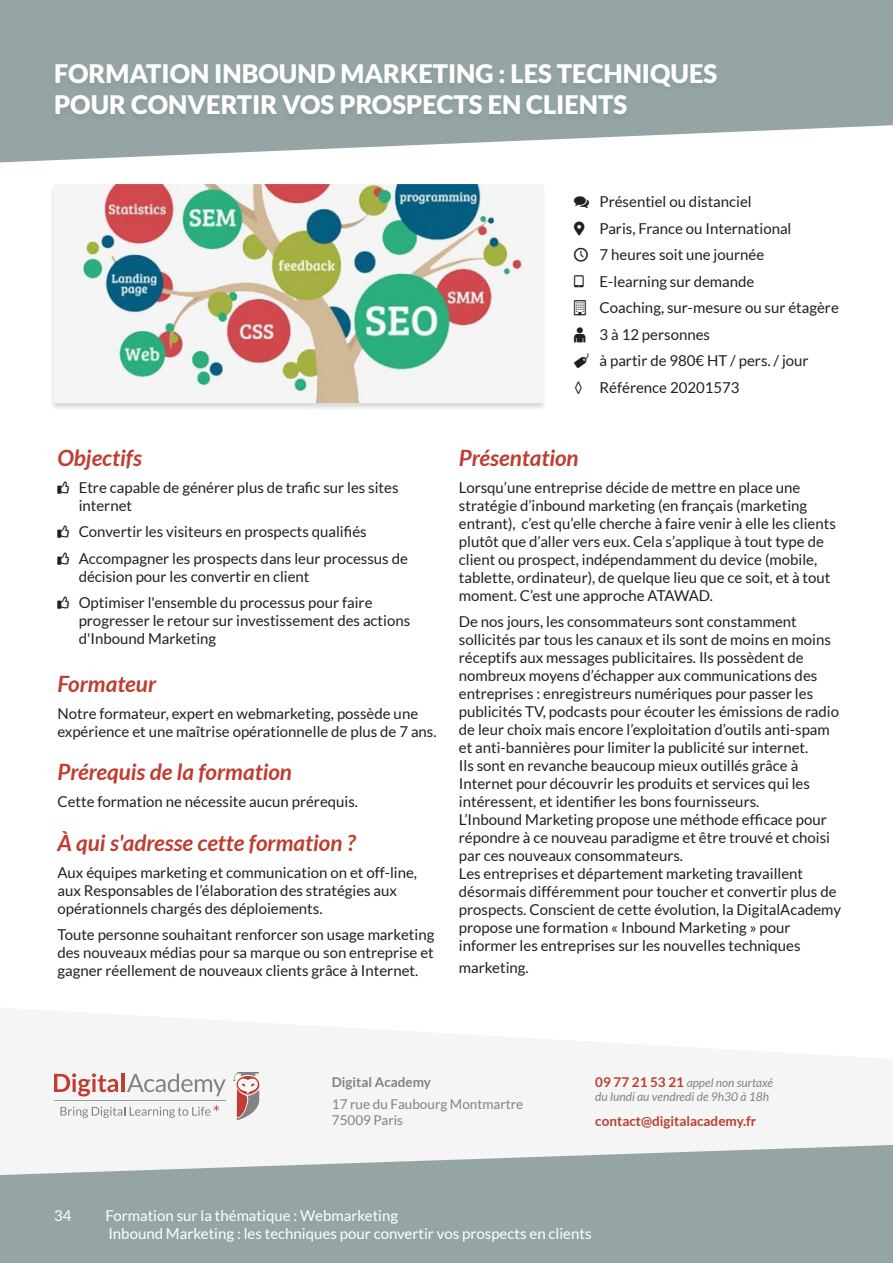
<style>
.page{position:relative;width:893px;height:1263px;background:#fff}
.page>*{position:absolute;margin:0;border:0;box-sizing:border-box;transform-origin:0 0}
.t1{font:900 25.5px/30.6px "Lato";color:#fff}
.t2{font:italic 700 22.5px "Lato";color:#bf3d30}
.t3{font:15px/18px "Lato";color:#221f1f}
.t4{font:15px/18px "Lato";color:#fff}
.t5{font:13.5px/16.2px "Lato";color:#828282}
.t6{font:700 13.5px "Lato";color:#bf3d30}
.t7{font:700 13.5px "Lato";color:#828282}
.t8{font:italic 12px/14.4px "Lato";color:#828282}
.s1{font-weight:700;font-style:normal;font-size:13.5px;color:#bf3d30}
</style>
<div class="page">
<svg style="left:0;top:0;width:893px;height:163px;fill:#95a5a6"></svg>
<svg style="left:0;top:1120px;width:893px;height:143px;fill:#95a5a6"></svg>
<hr style="left:54px;top:1101px;width:172px;height:1px;background:#999">
<svg style="left:233px;top:1072px;width:26px;height:48px"></svg>
<svg style="left:54px;top:1073px;width:64px;height:23px"></svg>
<hr style="left:121px;top:1073px;width:3px;height:19px;background:#bf3d30">
<svg style="left:127px;top:1073px;width:99px;height:23px"></svg>
<svg style="left:60px;top:1105px;width:159px;height:13px"></svg>
<div style="left:51px;top:64px;width:670px;height:58px;background:#92a1a2"></div>
<div style="left:49px;top:184px;width:498px;height:228px;background:#221f1f;opacity:.09"></div>
<img style="left:54px;top:185px;width:488px;height:218px">
<h1 class="t1" style="left:54px;top:60px;width:665px">FORMATION INBOUND MARKETING : LES TECHNIQUES<br>POUR CONVERTIR VOS PROSPECTS EN CLIENTS</h1>
<h2 class="t2" style="left:57px;top:446px;width:86px">Objectifs</h2>
<p class="t3" style="left:79px;top:478px;width:321px">Etre capable de générer plus de trafic sur les sites internet</p>
<p class="t3" style="left:79px;top:518px;width:331px;line-height:26.5px">Convertir les visiteurs en prospects qualifiés<br>Accompagner les prospects dans leur processus de</p>
<p class="t3" style="left:79px;top:564px;width:295px;line-height:26.5px">décision pour les convertir en client<br>Optimiser l'ensemble du processus pour faire</p>
<p class="t3" style="left:79px;top:613px;width:333px">progresser le retour sur investissement des actions d'Inbound Marketing</p>
<h2 class="t2" style="left:57px;top:672px;width:100px">Formateur</h2>
<p class="t3" style="left:57px;top:705px;width:381px">Notre formateur, expert en webmarketing, possède une expérience et une maîtrise opérationnelle de plus de 7 ans.</p>
<h2 class="t2" style="left:57px;top:760px;width:236px">Prérequis de la formation</h2>
<p class="t3" style="left:57px;top:793px;width:302px">Cette formation ne nécessite aucun prérequis.</p>
<h2 class="t2" style="left:57px;top:831px;width:300px">À qui s'adresse cette formation ?</h2>
<p class="t3" style="left:57px;top:864px;width:361px">Aux équipes marketing et communication on et off-line, aux Responsables de l’élaboration des stratégies aux opérationnels chargés des déploiements.</p>
<p class="t3" style="left:57px;top:927px;width:378px;text-align:justify">Toute personne souhaitant renforcer son usage marketing des nouveaux médias pour sa marque ou son entreprise et gagner réellement de nouveaux clients grâce à Internet.</p>
<p class="t3" style="left:600px;top:194px;width:154px">Présentiel ou distanciel</p>
<p class="t3" style="left:600px;top:220px;width:193px">Paris, France ou International</p>
<p class="t3" style="left:600px;top:247px;width:166px">7 heures soit une journée</p>
<p class="t3" style="left:600px;top:273px;width:156px">E-learning sur demande</p>
<p class="t3" style="left:600px;top:300px;width:241px">Coaching, sur-mesure ou sur étagère</p>
<p class="t3" style="left:600px;top:326px;width:112px">3 à 12 personnes</p>
<p class="t3" style="left:600px;top:353px;width:211px">à partir de 980€ HT / pers. / jour</p>
<p class="t3" style="left:574px;top:378px;width:167px">◊ Référence 20201573</p>
<h2 class="t2" style="left:459px;top:446px;width:121px">Présentation</h2>
<p class="t3" style="left:459px;top:479px;width:378px">Lorsqu’une entreprise décide de mettre en place une stratégie d’inbound marketing (en français (marketing entrant), c’est qu’elle cherche à faire venir à elle les clients plutôt que d’aller vers eux. Cela s’applique à tout type de client ou prospect, indépendamment du device (mobile, tablette, ordinateur), de quelque lieu que ce soit, et à tout moment. C’est une approche ATAWAD.</p>
<p class="t3" style="left:459px;top:614px;width:384px">De nos jours, les consommateurs sont constamment sollicités par tous les canaux et ils sont de moins en moins réceptifs aux messages publicitaires. Ils possèdent de nombreux moyens d’échapper aux communications des entreprises : enregistreurs numériques pour passer les publicités TV, podcasts pour écouter les émissions de radio de leur choix mais encore l’exploitation d’outils anti-spam et anti-bannières pour limiter la publicité sur internet.<br>Ils sont en revanche beaucoup mieux outillés grâce à Internet pour découvrir les produits et services qui les intéressent, et identifier les bons fournisseurs.<br>L’Inbound Marketing propose une méthode efficace pour répondre à ce nouveau paradigme et être trouvé et choisi par ces nouveaux consommateurs.<br>Les entreprises et département marketing travaillent désormais différemment pour toucher et convertir plus de prospects. Conscient de cette évolution, la DigitalAcademy propose une formation « Inbound Marketing » pour informer les entreprises sur les nouvelles techniques</p>
<p class="t3" style="left:459px;top:959px;width:71px">marketing.</p>
<p class="t4" style="left:54px;top:1207px;width:19px">34</p>
<p class="t7" style="left:332px;top:1077px;width:101px">Digital Academy</p>
<p class="t5" style="left:332px;top:1097px;width:193px">17 rue du Faubourg Montmartre<br>75009 Paris</p>
<p class="t8" style="left:595px;top:1076px;width:179px"><span class="s1">09 77 21 53 21</span> appel non surtaxé du lundi au vendredi de 9h30 à 18h</p>
<p class="t6" style="left:595px;top:1116px;width:162px">contact@digitalacademy.fr</p>
<p class="t4" style="left:105px;top:1207px;width:488px">Formation sur la thématique : Webmarketing<br>Inbound Marketing : les techniques pour convertir vos prospects en clients</p>
</div>
